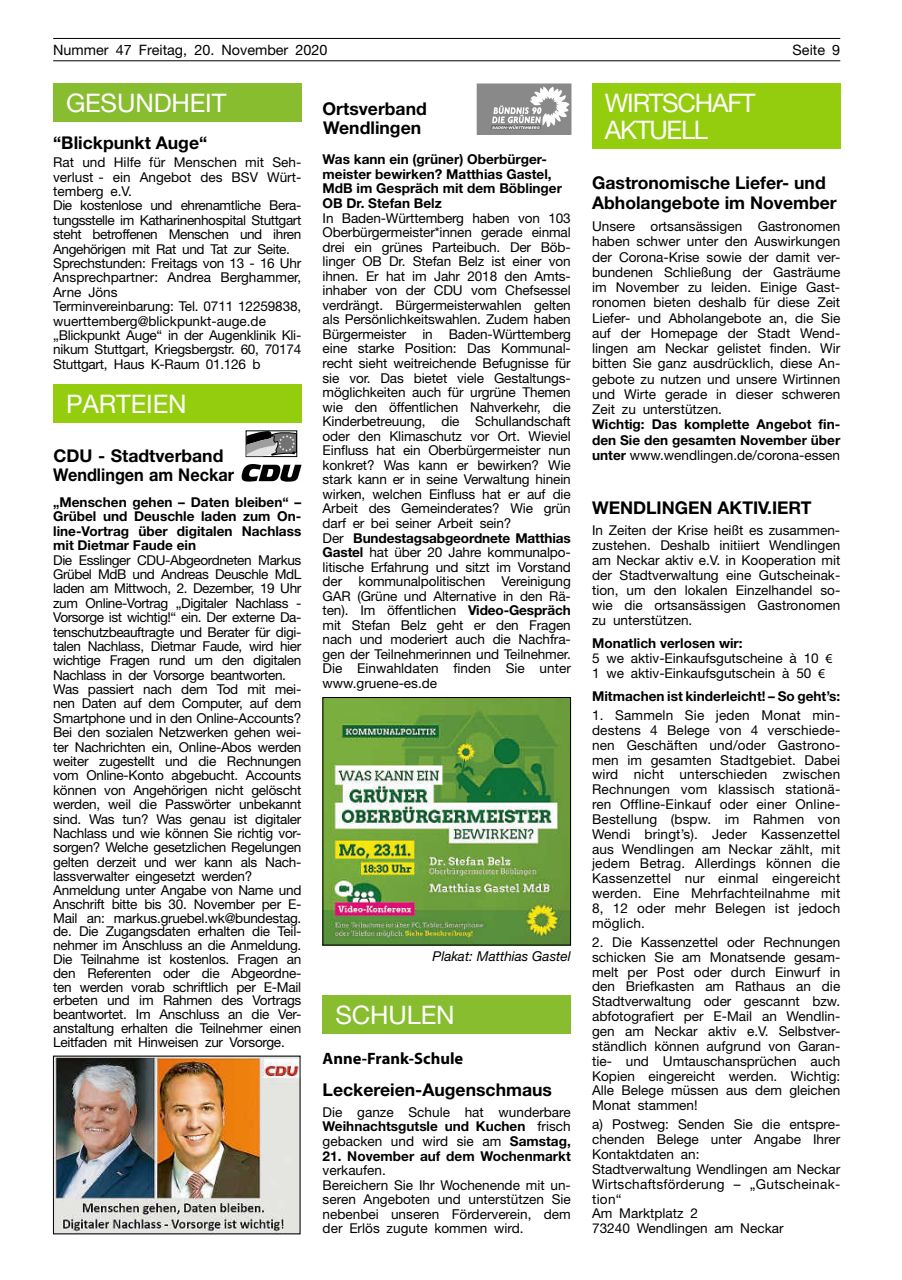
<style>
.page{position:relative;width:902px;height:1280px;background:#fff}
.page>*{position:absolute;margin:0;border:0;box-sizing:border-box;transform-origin:0 0}
.t1{font:25.65px "Helvetica Neue";letter-spacing:-.01em;color:#fff}
.t2{font:25.65px/27.3px "Helvetica Neue";letter-spacing:-.05em;color:#fff}
.t3{font:700 17.55px/19.2px "Helvetica Neue";color:#000}
.t4{font:700 16.5px "Myriad Pro";letter-spacing:-.005em;color:#000}
.t5{font:14.4px "Helvetica Neue";color:#000}
.t6{font:13.65px/14.9px "Helvetica Neue";letter-spacing:-.01em;color:#000}
.t7{font:700 13.65px/14.4px "Helvetica Neue";color:#000;text-align:justify}
.t8{font:italic 13.65px "Helvetica Neue";color:#000}
.s1{font-weight:400}
.s2{font-weight:700}
.s3{font-family:"Myriad Pro"}
</style>
<div class="page">
<hr style="left:53px;top:38px;width:787px;height:1px;background:#000">
<hr style="left:53px;top:61px;width:787px;height:1px;background:#000">
<div style="left:53px;top:84px;width:248px;height:38px;background:#87bd2f"></div>
<div style="left:53px;top:384px;width:248px;height:38px;background:#93cd0d"></div>
<svg style="left:245px;top:431px;width:53px;height:27px"></svg>
<div style="left:246px;top:431px;width:51px;height:26px;border:1px solid #000"></div>
<svg style="left:246px;top:431px;width:50px;height:25px"></svg>
<svg style="left:241px;top:464px;width:60px;height:18px"></svg>
<img style="left:55px;top:1058px;width:243px;height:174px">
<div style="left:592px;top:84px;width:248px;height:65px;background:#93cd0d"></div>
<div style="left:477px;top:84px;width:94px;height:50px;background:#898989"></div>
<div style="left:476px;top:84px;width:95px;height:51px;border:1px solid #898989"></div>
<svg style="left:491px;top:86px;width:78px;height:43px"></svg>
<img style="left:324px;top:699px;width:244px;height:244px">
<div style="left:322px;top:996px;width:248px;height:38px;background:#87bd2f"></div>
<p class="t5" style="left:53px;top:41px;width:276px">Nummer 47 Freitag, 20. November 2020</p>
<p class="t5" style="left:792px;top:41px;width:49px">Seite 9</p>
<h1 class="t1" style="left:66px;top:87px;width:162px">GESUNDHEIT</h1>
<p class="t3" style="left:53px;top:132px;width:156px">“Blickpunkt Auge“</p>
<p class="t6" style="left:53px;top:155px;width:250px;line-height:14.4px">Rat und Hilfe für Menschen mit Seh&shy;verlust - ein Angebot des BSV Würt&shy;temberg e.V.<br>Die kostenlose und ehrenamtliche Bera&shy;tungsstelle im Katharinenhospital Stuttgart steht betroffenen Menschen und ihren Angehörigen mit Rat und Tat zur Seite.<br>Sprechstunden: Freitags von 13 - 16 Uhr Ansprechpartner: Andrea Berghammer, Arne Jöns<br>Terminvereinbarung: Tel. 0711 12259838, wuerttemberg@blickpunkt-auge.de „Blickpunkt Auge“ in der Augenklinik Kli&shy;nikum Stuttgart, Kriegsbergstr. 60, 70174<br>Stuttgart, Haus K-Raum 01.126 b</p>
<h1 class="t1" style="left:66px;top:388px;width:122px">PARTEIEN</h1>
<p class="t3" style="left:53px;top:446px;width:182px">CDU - Stadtverband<br>Wendlingen am Neckar</p>
<p class="t7" style="left:53px;top:495px;width:250px">„Menschen gehen – Daten bleiben“ – Grübel und Deuschle laden zum On&shy;line-Vortrag über digitalen Nachlass mit Dietmar Faude ein</p>
<p class="t6" style="left:53px;top:552px;width:250px;line-height:14.2px">Die Esslinger CDU-Abgeordneten Markus Grübel MdB und Andreas Deuschle MdL laden am Mittwoch, 2. Dezember, 19 Uhr zum Online-Vortrag „Digitaler Nachlass - Vorsorge ist wichtig!“ ein. Der externe Da&shy;tenschutzbeauftragte und Berater für digi&shy;talen Nachlass, Dietmar Faude, wird hier wichtige Fragen rund um den digitalen Nachlass in der Vorsorge beantworten.<br>Was passiert nach dem Tod mit mei&shy;nen Daten auf dem Computer, auf dem Smartphone und in den Online-Accounts?<br>Bei den sozialen Netzwerken gehen wei&shy;ter Nachrichten ein, Online-Abos werden weiter zugestellt und die Rechnungen vom Online-Konto abgebucht. Accounts können von Angehörigen nicht gelöscht werden, weil die Passwörter unbekannt sind. Was tun? Was genau ist digitaler Nachlass und wie können Sie richtig vor&shy;sorgen? Welche gesetzlichen Regelungen gelten derzeit und wer kann als Nach&shy;lassverwalter eingesetzt werden?<br>Anmeldung unter Angabe von Name und Anschrift bitte bis 30. November per E-Mail an: markus.gruebel.wk@bundestag. de. Die Zugangsdaten erhalten die Teil&shy;nehmer im Anschluss an die Anmeldung.<br>Die Teilnahme ist kostenlos. Fragen an den Referenten oder die Abgeordne&shy;ten werden vorab schriftlich per E-Mail erbeten und im Rahmen des Vortrags beantwortet. Im Anschluss an die Ver&shy;anstaltung erhalten die Teilnehmer einen Leitfaden mit Hinweisen zur Vorsorge.</p>
<h1 class="t2" style="left:605px;top:89px;width:152px">WIRTSCHAFT<br>AKTUELL</h1>
<p class="t3" style="left:592px;top:173px;width:246px;line-height:20.1px">Gastronomische Liefer- und<br>Abholangebote im November</p>
<p class="t6" style="left:592px;top:218px;width:250px;line-height:15.3px;text-align:justify">Unsere ortsansässigen Gastronomen haben schwer unter den Auswirkungen der Corona-Krise sowie der damit ver&shy;bundenen Schließung der Gasträume im November zu leiden. Einige Gast&shy;ronomen bieten deshalb für diese Zeit Liefer- und Abholangebote an, die Sie auf der Homepage der Stadt Wend&shy;lingen am Neckar gelistet finden. Wir bitten Sie ganz ausdrücklich, diese An&shy;gebote zu nutzen und unsere Wirtinnen und Wirte gerade in dieser schweren Zeit zu unterstützen.</p>
<p class="t7" style="left:592px;top:416px;width:250px;line-height:15.3px">Wichtig: Das komplette Angebot fin&shy;den Sie den gesamten November über unter <span class="s1">www.wendlingen.de/corona-essen</span></p>
<p class="t3" style="left:322px;top:99px;width:106px">Ortsverband<br>Wendlingen</p>
<p class="t7" style="left:322px;top:152px;width:241px;text-align:left">Was kann ein (grüner) Oberbürger&shy;meister bewirken? Matthias Gastel,<br>MdB im Gespräch mit dem Böblinger<br>OB Dr. Stefan Belz</p>
<p class="t6" style="left:322px;top:210px;width:250px">In Baden-Württemberg haben von 103<br>Oberbürgermeister*innen gerade einmal drei ein grünes Parteibuch. Der Böb&shy;linger OB Dr. Stefan Belz ist einer von ihnen. Er hat im Jahr 2018 den Amts&shy;inhaber von der CDU vom Chefsessel verdrängt. Bürgermeisterwahlen gelten als Persönlichkeitswahlen. Zudem haben Bürgermeister in Baden-Württemberg eine starke Position: Das Kommunal&shy;recht sieht weitreichende Befugnisse für sie vor. Das bietet viele Gestaltungs&shy;möglichkeiten auch für urgrüne Themen wie den öffentlichen Nahverkehr, die Kinderbetreuung, die Schullandschaft oder den Klimaschutz vor Ort. Wieviel Einfluss hat ein Oberbürgermeister nun konkret? Was kann er bewirken? Wie stark kann er in seine Verwaltung hinein wirken, welchen Einfluss hat er auf die Arbeit des Gemeinderates? Wie grün darf er bei seiner Arbeit sein?<br>Der <span class="s2">Bundestagsabgeordnete Matthias Gastel</span> hat über 20 Jahre kommunalpo&shy;litische Erfahrung und sitzt im Vorstand der kommunalpolitischen Vereinigung GAR (Grüne und Alternative in den Rä&shy;ten). Im öffentlichen <span class="s2">Video-Gespräch </span>mit Stefan Belz geht er den Fragen nach und moderiert auch die Nachfra&shy;gen der Teilnehmerinnen und Teilnehmer.<br>Die Einwahldaten finden Sie unter www.gruene-es.de</p>
<p class="t3" style="left:592px;top:498px;width:221px">WENDLINGEN AKTIV.IERT</p>
<p class="t6" style="left:592px;top:523px;width:250px;text-align:justify">In Zeiten der Krise heißt es zusammen&shy;zustehen. Deshalb initiiert Wendlingen am Neckar aktiv e.V. in Kooperation mit der Stadtverwaltung eine Gutscheinak&shy;tion, um den lokalen Einzelhandel so&shy;wie die ortsansässigen Gastronomen zu unterstützen.</p>
<p class="t6" style="left:592px;top:635px;width:242px"><span class="s2">Monatlich verlosen wir:<br></span>5 we aktiv-Einkaufsgutscheine à 10 <span class="s3">€<br></span>1 we aktiv-Einkaufsgutschein à 50 <span class="s3">€</span></p>
<p class="t7" style="left:592px;top:688px;width:250px">Mitmachen ist kinderleicht! – So geht’s:</p>
<p class="t6" style="left:592px;top:707px;width:250px;text-align:justify">1. Sammeln Sie jeden Monat min&shy;destens 4 Belege von 4 verschiede&shy;nen Geschäften und/oder Gastrono&shy;men im gesamten Stadtgebiet. Dabei wird nicht unterschieden zwischen Rechnungen vom klassisch stationä&shy;ren Offline-Einkauf oder einer Online-Bestellung (bspw. im Rahmen von Wendi bringt’s). Jeder Kassenzettel aus Wendlingen am Neckar zählt, mit jedem Betrag. Allerdings können die Kassenzettel nur einmal eingereicht werden. Eine Mehrfachteilnahme mit 8, 12 oder mehr Belegen ist jedoch möglich.</p>
<p class="t6" style="left:592px;top:934px;width:250px;text-align:justify">2. Die Kassenzettel oder Rechnungen schicken Sie am Monatsende gesam&shy;melt per Post oder durch Einwurf in den Briefkasten am Rathaus an die Stadtverwaltung oder gescannt bzw. abfotografiert per E-Mail an Wendlin&shy;gen am Neckar aktiv e.V. Selbstver&shy;ständlich können aufgrund von Garan&shy;tie- und Umtauschansprüchen auch Kopien eingereicht werden. Wichtig:<br>Alle Belege müssen aus dem gleichen Monat stammen!</p>
<p class="t6" style="left:592px;top:1117px;width:250px">a) Postweg: Senden Sie die entspre&shy;chenden Belege unter Angabe Ihrer<br>Kontaktdaten an:<br>Stadtverwaltung Wendlingen am Neckar<br>Wirtschaftsförderung – „Gutscheinak&shy;tion“<br>Am Marktplatz 2<br>73240 Wendlingen am Neckar</p>
<p class="t8" style="left:432px;top:948px;width:140px">Plakat: Matthias Gastel</p>
<h1 class="t1" style="left:335px;top:999px;width:121px">SCHULEN</h1>
<p class="t4" style="left:322px;top:1047px;width:142px">Anne-Frank-Schule</p>
<p class="t3" style="left:322px;top:1080px;width:231px">Leckereien-Augenschmaus</p>
<p class="t6" style="left:322px;top:1104px;width:250px;text-align:justify">Die ganze Schule hat wunderbare <span class="s2">Weihnachtsgutsle und Kuchen</span> frisch gebacken und wird sie am <span class="s2">Samstag,</span></p>
<p class="t7" style="left:322px;top:1148px;width:250px">21. November auf dem Wochenmarkt</p>
<p class="t6" style="left:322px;top:1163px;width:250px">verkaufen.<br>Bereichern Sie Ihr Wochenende mit un&shy;seren Angeboten und unterstützen Sie nebenbei unseren Förderverein, dem der Erlös zugute kommen wird.</p>
</div>
